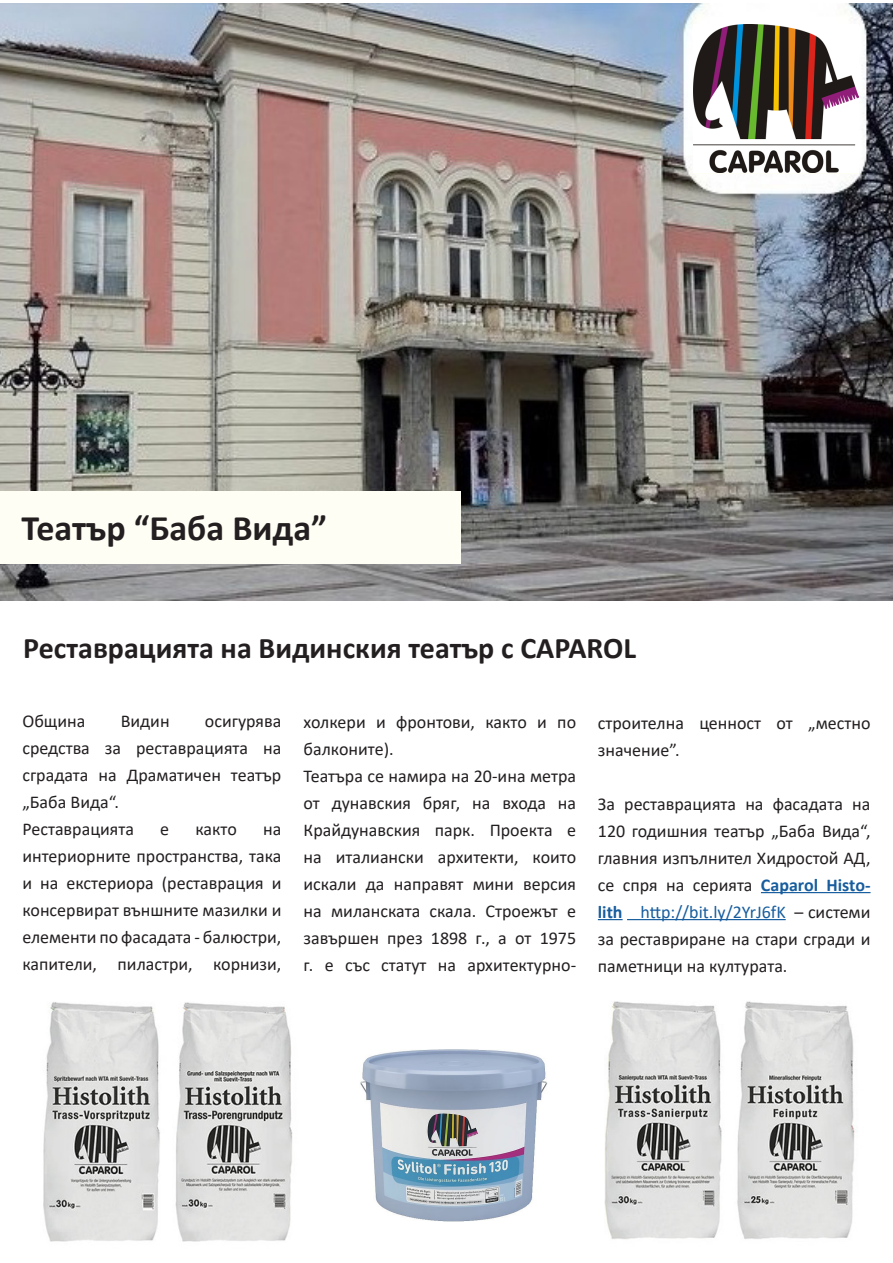
<style>
.page{position:relative;width:893px;height:1263px;background:#fff}
.page>*{position:absolute;margin:0;border:0;box-sizing:border-box;transform-origin:0 0}
.t1{font:700 36px "Calibri";color:#231f20}
.t2{font:700 30px "Calibri";color:#231f20}
.t3{font:18px/27px "Calibri";color:#231f20;text-align:justify}
.s1{font-weight:700;color:#175d9e}
.s2{color:#175d9e}
</style>
<div class="page">
<hr style="left:761px;top:892px;width:109px;height:1px;background:#175d9e">
<svg style="left:598px;top:919px;width:25px;height:1px"></svg>
<hr style="left:627px;top:919px;width:159px;height:1px;background:#175d9e">
<img style="left:0;top:4px;width:893px;height:597px">
<div style="left:0;top:492px;width:461px;height:72px;background:#fffef4"></div>
<img style="left:43px;top:1002px;width:250px;height:240px">
<img style="left:360px;top:1050px;width:188px;height:172px">
<img style="left:604px;top:1001px;width:253px;height:238px">
<img style="left:693px;top:25px;width:166px;height:148px">
<p class="t1" style="left:22px;top:503px;width:307px">Театър “Баба Вида”</p>
<p class="t2" style="left:23px;top:627px;width:614px">Реставрацията на Видинския театър с CAPAROL</p>
<p class="t3" style="left:22px;top:707px;width:64px">Община</p>
<p class="t3" style="left:121px;top:707px;width:50px">Видин</p>
<p class="t3" style="left:22px;top:707px;width:260px;text-indent:183px">осигурява средства за реставрацията на сградата на Драматичен театър „Баба Вида“.</p>
<p class="t3" style="left:22px;top:815px;width:113px">Реставрацията</p>
<p class="t3" style="left:160px;top:815px;width:10px">е</p>
<p class="t3" style="left:196px;top:815px;width:43px">както</p>
<p class="t3" style="left:22px;top:815px;width:260px;text-indent:241px">на интериорните пространства, така и на екстериора (реставрация и консервират външните мазилки и елементи по фасадата - балюстри, капители, пиластри, корнизи,</p>
<p class="t3" style="left:304px;top:708px;width:274px">холкери и фронтови, както и по балконите).</p>
<p class="t3" style="left:304px;top:762px;width:274px">Театъра се намира на 20-ина метра от дунавския бряг, на входа на Крайдунавския парк. Проекта е на италиански архитекти, които искали да направят мини версия на миланската скала. Строежът е завършен през 1898 г., а от 1975 г. е със статут на архитектурно-</p>
<p class="t3" style="left:598px;top:709px;width:274px">строителна ценност от „местно значение”.</p>
<p class="t3" style="left:598px;top:790px;width:274px">За реставрацията на фасадата на 120 годишния театър „Баба Вида“, главния изпълнител Хидростой АД, се спря на серията <span class="s1">Caparol Histo&shy;lith</span> <span class="s2">http://bit.ly/2YrJ6fK</span> – системи за реставриране на стари сгради и паметници на културата.</p>
</div>
